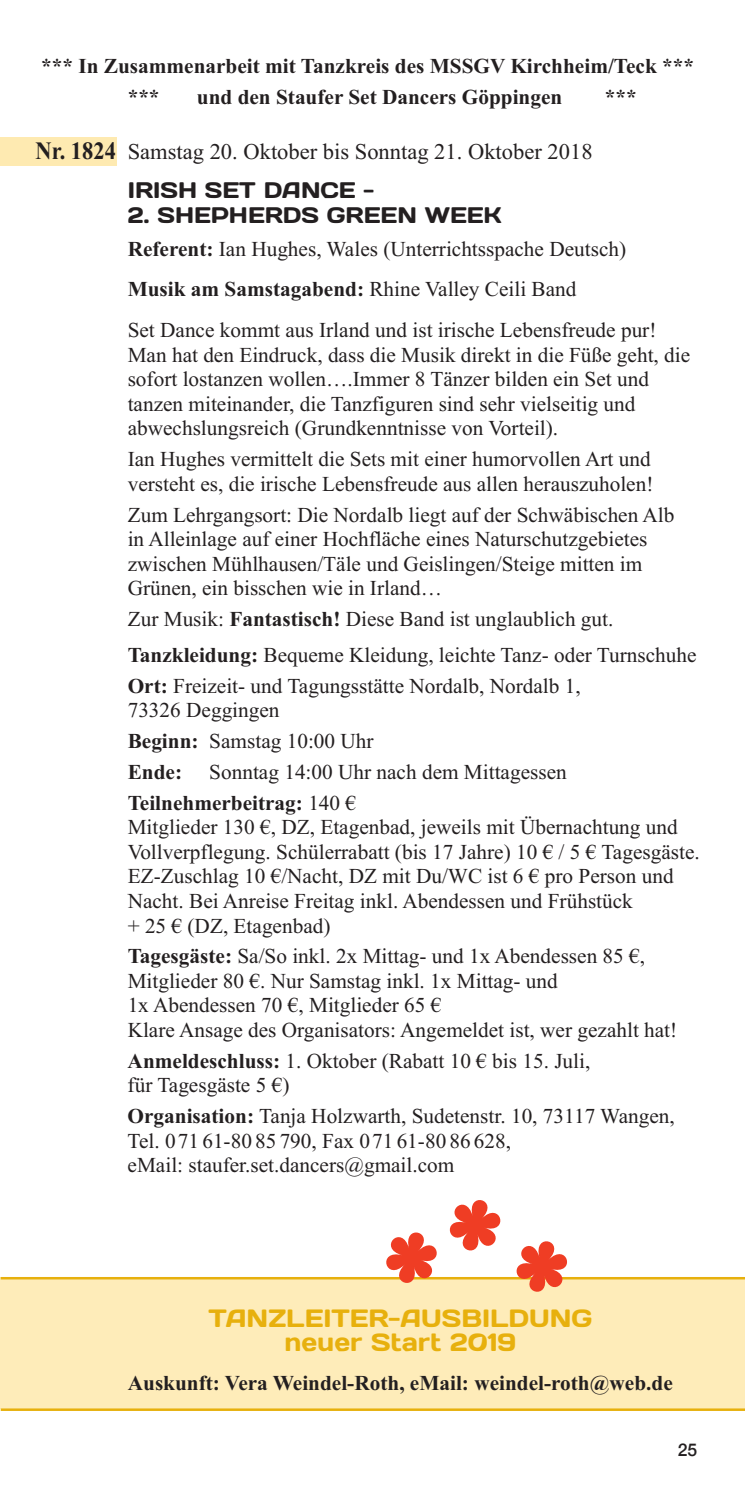
<style>
.page{position:relative;width:745px;height:1489px;background:#fff}
.page>*{position:absolute;margin:0;border:0;box-sizing:border-box;transform-origin:0 0}
.t1{font:25px/23.8px "Days One";color:#e7b00d;text-align:center}
.t2{font:22.5px "Times New Roman";color:#231f20}
.t3{font:22.5px "Days One";color:#231f20}
.t4{font:21.25px/24.5px "Times New Roman";color:#231f20}
.t5{font:700 21.25px/31.5px "Times New Roman";color:#231f20}
.t6{font:500 17.5px "Helvetica Neue";color:#231f20}
.s1{font-weight:700;font-size:25px}
.s2{font-weight:700}
</style>
<div class="page">
<div style="left:0;top:137px;width:117px;height:28px;background:#feeab1"></div>
<div style="left:1px;top:1277px;width:743px;height:131px;background:#feecb9"></div>
<hr style="left:1px;top:1276px;width:743px;height:3px;background:#e7b00d">
<hr style="left:1px;top:1408px;width:743px;height:2px;background:#e7b00d">
<svg style="left:376px;top:1200px;width:201px;height:92px"></svg>
<p class="t5" style="left:128px;top:50px;width:567px;text-indent:-86px">*** In Zusammenarbeit mit Tanzkreis des MSSGV Kirchheim/Teck *** ***</p>
<p class="t5" style="left:197px;top:81px;width:367px">und den Staufer Set Dancers Göppingen</p>
<p class="t5" style="left:604px;top:81px;width:33px">***</p>
<p class="t2" style="left:35px;top:138px;width:558px"><span class="s1">Nr. 1824</span> Samstag 20. Oktober bis Sonntag 21. Oktober 2018</p>
<p class="t3" style="left:128px;top:177px;width:248px">IRISH SET DANCE -</p>
<p class="t3" style="left:128px;top:202px;width:375px">2. SHEPHERDS GREEN WEEK</p>
<p class="t4" style="left:128px;top:228px;width:530px;line-height:40.8px"><span class="s2">Referent:</span> Ian Hughes, Wales (Unterrichtsspache Deutsch)<br><span class="s2">Musik am Samstagabend:</span> Rhine Valley Ceili Band<br>Set Dance kommt aus Irland und ist irische Lebensfreude pur!</p>
<p class="t4" style="left:128px;top:342px;width:563px">Man hat den Eindruck, dass die Musik direkt in die Füße geht, die sofort lostanzen wollen….Immer 8 Tänzer bilden ein Set und tanzen miteinander, die Tanzfiguren sind sehr vielseitig und abwechslungsreich (Grundkenntnisse von Vorteil).</p>
<p class="t4" style="left:128px;top:446px;width:527px">Ian Hughes vermittelt die Sets mit einer humorvollen Art und versteht es, die irische Lebensfreude aus allen herauszuholen!</p>
<p class="t4" style="left:128px;top:502px;width:548px">Zum Lehrgangsort: Die Nordalb liegt auf der Schwäbischen Alb in Alleinlage auf einer Hochfläche eines Naturschutzgebietes zwischen Mühlhausen/Täle und Geislingen/Steige mitten im Grünen, ein bisschen wie in Irland…</p>
<p class="t4" style="left:128px;top:600px;width:570px;line-height:35.8px">Zur Musik: <span class="s2">Fantastisch!</span> Diese Band ist unglaublich gut.<br><span class="s2">Tanzkleidung:</span> Bequeme Kleidung, leichte Tanz- oder Turnschuhe</p>
<p class="t4" style="left:128px;top:673px;width:454px"><span class="s2">Ort:</span> Freizeit- und Tagungsstätte Nordalb, Nordalb 1,<br>73326 Deggingen</p>
<p class="t4" style="left:128px;top:725px;width:247px;line-height:31px"><span class="s2">Beginn:</span> Samstag 10:00 Uhr<br><span class="s2">Ende:</span></p>
<p class="t4" style="left:128px;top:756px;width:440px;line-height:31px;text-indent:81px">Sonntag 14:00 Uhr nach dem Mittagessen<br><span class="s2">Teilnehmerbeitrag:</span> 140 €</p>
<p class="t4" style="left:128px;top:814px;width:573px">Mitglieder 130 €, DZ, Etagenbad, jeweils mit Übernachtung und Vollverpflegung. Schülerrabatt (bis 17 Jahre) 10 € / 5 € Tagesgäste.<br>EZ-Zuschlag 10 €/Nacht, DZ mit Du/WC ist 6 € pro Person und Nacht. Bei Anreise Freitag inkl. Abendessen und Frühstück<br>+ 25 € (DZ, Etagenbad)</p>
<p class="t4" style="left:128px;top:943px;width:550px"><span class="s2">Tagesgäste:</span> Sa/So inkl. 2x Mittag- und 1x Abendessen 85 €, Mitglieder 80 €. Nur Samstag inkl. 1x Mittag- und<br>1x Abendessen 70 €, Mitglieder 65 €<br>Klare Ansage des Organisators: Angemeldet ist, wer gezahlt hat!</p>
<p class="t4" style="left:127px;top:1048px;width:464px"><span class="s2">Anmeldeschluss:</span> 1. Oktober (Rabatt 10 € bis 15. Juli, für Tagesgäste 5 €)</p>
<p class="t4" style="left:127px;top:1103px;width:548px"><span class="s2">Organisation:</span> Tanja Holzwarth, Sudetenstr. 10, 73117 Wangen,<br>Tel. 071 61-80 85 790, Fax 071 61-80 86 628,<br>eMail: staufer.set.dancers@gmail.com</p>
<p class="t1" style="left:208px;top:1306px;width:385px">TANZLEITER-AUSBILDUNG neuer Start 2019</p>
<p class="t5" style="left:128px;top:1366px;width:546px">Auskunft: Vera Weindel-Roth, eMail: weindel-roth@web.de</p>
<p class="t6" style="left:677px;top:1439px;width:21px">25</p>
</div>
